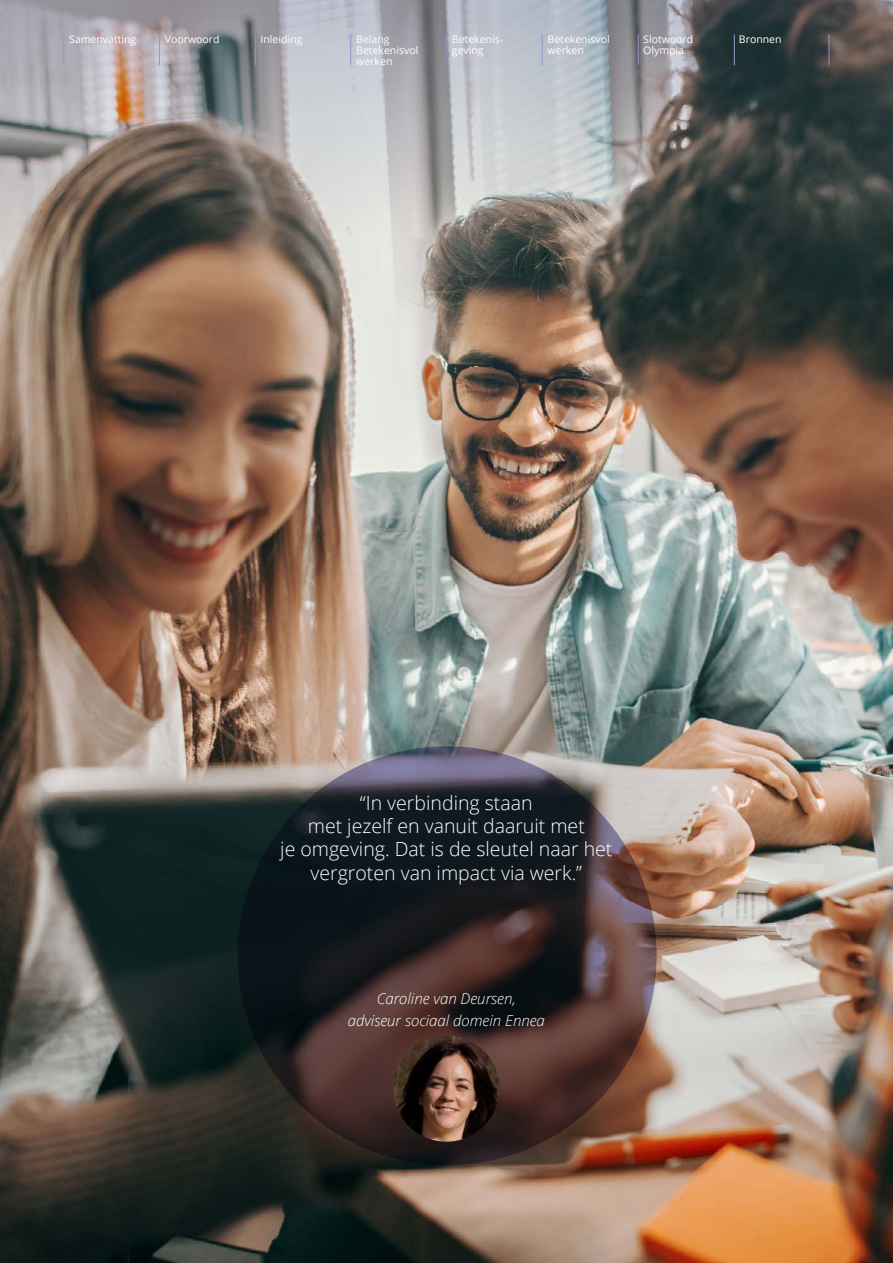
<style>
.page{position:relative;width:893px;height:1263px;background:#fff}
.page>*{position:absolute;margin:0;border:0;box-sizing:border-box;transform-origin:0 0}
.t1{font:300 19.5px/23.4px "Open Sans";color:#fff;text-align:center}
.t2{font:italic 300 15px/21.6px "Open Sans";color:#fff;text-align:center}
.t3{font:10.5px/11.2px "Open Sans";color:#fff}
</style>
<div class="page">
<img style="left:0;top:0;width:893px;height:1263px">
<svg style="left:238px;top:746px;width:419px;height:419px;background:#30282b"></svg>
<img style="left:393px;top:1035px;width:106px;height:107px;border-radius:53px">
<hr style="left:255px;top:34px;width:1px;height:31px;background:#9794c9">
<hr style="left:159px;top:34px;width:1px;height:31px;background:#9794c9">
<hr style="left:63px;top:34px;width:1px;height:31px;background:#9794c9">
<hr style="left:350px;top:34px;width:1px;height:31px;background:#9794c9">
<hr style="left:446px;top:34px;width:1px;height:31px;background:#9794c9">
<hr style="left:542px;top:34px;width:1px;height:31px;background:#9794c9">
<hr style="left:638px;top:34px;width:1px;height:31px;background:#9794c9">
<hr style="left:734px;top:34px;width:1px;height:31px;background:#9794c9">
<hr style="left:829px;top:34px;width:1px;height:31px;background:#9794c9">
<p class="t3" style="left:69px;top:33px;width:69px">Samenvatting</p>
<p class="t3" style="left:165px;top:33px;width:56px">Voorwoord</p>
<p class="t3" style="left:261px;top:33px;width:43px">Inleiding</p>
<p class="t3" style="left:356px;top:33px;width:64px">Belang<br>Betekenisvol werken</p>
<p class="t3" style="left:452px;top:33px;width:53px">Betekenis&shy;geving</p>
<p class="t3" style="left:548px;top:33px;width:64px">Betekenisvol werken</p>
<p class="t3" style="left:643px;top:33px;width:52px">Slotwoord<br>Olympia</p>
<p class="t3" style="left:739px;top:33px;width:44px">Bronnen</p>
<h1 class="t1" style="left:280px;top:790px;width:334px">“In verbinding staan<br>met jezelf en vanuit daaruit met<br>je omgeving. Dat is de sleutel naar het vergroten van impact via werk.”</h1>
<h2 class="t2" style="left:348px;top:987px;width:199px">Caroline van Deursen,<br>adviseur sociaal domein Ennea</h2>
</div>
